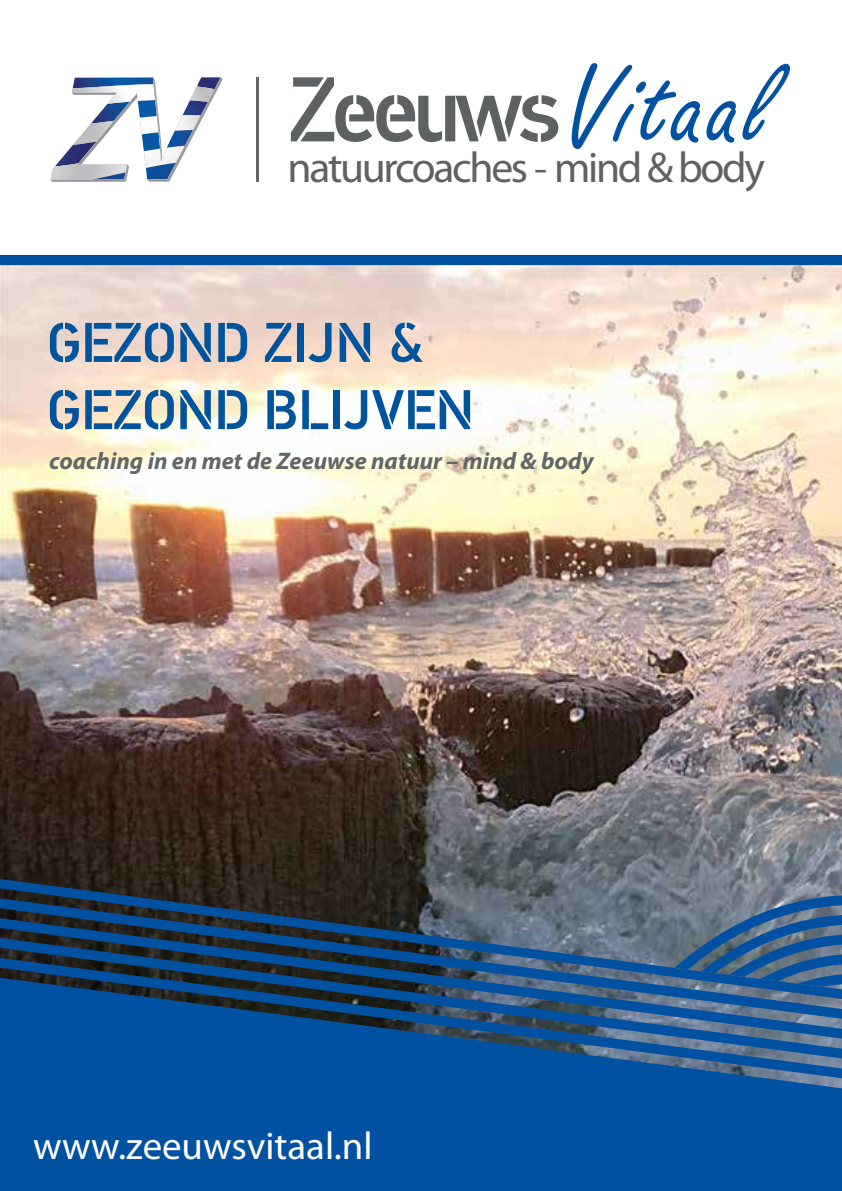
<style>
.page{position:relative;width:842px;height:1191px;background:#fff}
.page>*{position:absolute;margin:0;border:0;box-sizing:border-box;transform-origin:0 0}
.t1{font:500 92px "PF Din Stencil";letter-spacing:-.055em;color:#5d6162}
.t2{font:500 56px/67.2px "PF Din Stencil";color:#00539d}
.t3{font:43.2px "Myriad Pro";letter-spacing:-.055em;color:#5e6262}
.t4{font:38.8px "Myriad Pro";color:#fff}
.t5{font:italic 700 24px "Myriad Pro";color:#626667}
.s1{font-family:"Freestyle Script";font-weight:400;font-size:123px;color:#0051a1}
.s2{font-size:42.6px}
</style>
<div class="page">
<img style="left:0;top:265px;width:842px;height:614px">
<div style="left:0;top:255px;width:842px;height:10px;background:#0051a1"></div>
<hr style="left:257px;top:78px;width:2px;height:104px;background:#626667">
<svg style="left:50px;top:77px;width:173px;height:105px"></svg>
<svg style="left:0;top:879px;width:842px;height:19px;background:#484e55"></svg>
<svg style="left:0;top:898px;width:842px;height:20px;background:#3d5062"></svg>
<svg style="left:0;top:918px;width:842px;height:20px;background:#365370"></svg>
<svg style="left:0;top:938px;width:842px;height:20px;background:#294e72"></svg>
<svg style="left:0;top:958px;width:842px;height:19px;background:#1e4a73"></svg>
<svg style="left:0;top:977px;width:842px;height:214px;background:#0b5298"></svg>
<h1 class="t1" style="left:289px;top:56px;width:485px">Zeeuws<span class="s1">Vitaal</span></h1>
<h3 class="t3" style="left:288px;top:141px;width:479px">natuurcoaches <span class="s2">–</span> mind &amp; body</h3>
<h2 class="t2" style="left:47px;top:310px;width:428px">GEZOND ZIJN &amp;<br>GEZOND BLIJVEN</h2>
<p class="t5" style="left:49px;top:446px;width:546px">coaching in en met de Zeeuwse natuur – mind &amp; body</p>
<h3 class="t4" style="left:33px;top:1121px;width:341px">www.zeeuwsvitaal.nl</h3>
</div>
